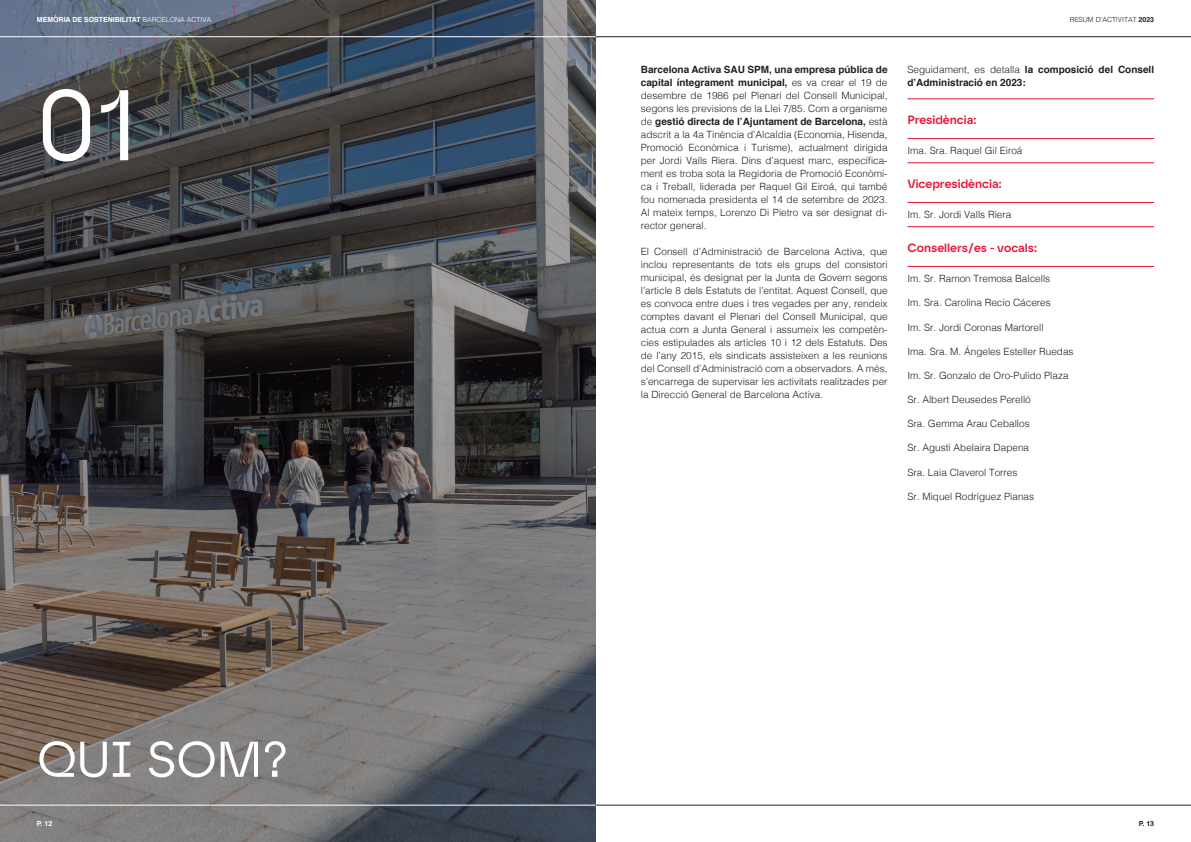
<style>
.page{position:relative;width:1191px;height:842px;background:#fff}
.page>*{position:absolute;margin:0;border:0;box-sizing:border-box;transform-origin:0 0}
.t1{font:100px "Safiro";color:#fff}
.t2{font:50px "Safiro";letter-spacing:-.025em;color:#fff}
.t3{font:600 12px "Safiro";color:#e51836}
.t4{font:300 10px/13px "Helvetica";color:#231f20;text-align:justify}
.t5{font:700 10px/13px "Helvetica";color:#231f20}
.t6{font:700 7px "Helvetica";color:#fff}
.t7{font:300 7px "Helvetica";color:#231f20}
.t8{font:700 7px "Helvetica";color:#231f20}
.s1{font-weight:300}
.s2{font-weight:700}
</style>
<div class="page">
<hr style="left:595px;top:37px;width:596px;height:1px;background:#231f20">
<hr style="left:595px;top:805px;width:596px;height:1px;background:#231f20">
<svg style="left:0;top:0;width:595px;height:842px;background:#535355"></svg>
<hr style="left:0;top:37px;width:595px;height:1px;background:#fff">
<hr style="left:0;top:805px;width:595px;height:1px;background:#fff">
<hr style="left:907px;top:99px;width:247px;height:1px;background:#e51836">
<hr style="left:907px;top:138px;width:247px;height:1px;background:#e51836">
<hr style="left:907px;top:163px;width:247px;height:1px;background:#e51836">
<hr style="left:907px;top:202px;width:247px;height:1px;background:#e51836">
<hr style="left:907px;top:227px;width:247px;height:1px;background:#e51836">
<hr style="left:907px;top:266px;width:247px;height:1px;background:#e51836">
<p class="t6" style="left:37px;top:14px;width:176px">MEMÒRIA DE SOSTENIBILITAT <span class="s1">BARCELONA ACTIVA</span></p>
<p class="t1" style="left:37px;top:67px;width:102px">01</p>
<p class="t2" style="left:37px;top:730px;width:254px">QUI SOM?</p>
<p class="t6" style="left:37px;top:818px;width:17px">P. 12</p>
<p class="t4" style="left:641px;top:62px;width:248px"><span class="s2">Barcelona Activa SAU SPM, una empresa pública de capital íntegrament municipal,</span> es va crear el 19 de desembre de 1986 pel Plenari del Consell Municipal, segons les previsions de la Llei 7/85. Com a organisme de <span class="s2">gestió directa de l’Ajuntament de Barcelona,</span> està adscrit a la 4a Tinència d’Alcaldia (Economia, Hisenda, Promoció Econòmica i Turisme), actualment dirigida per Jordi Valls Riera. Dins d’aquest marc, específica&shy;ment es troba sota la Regidoria de Promoció Econòmi&shy;ca i Treball, liderada per Raquel Gil Eiroá, qui també fou nomenada presidenta el 14 de setembre de 2023.<br>Al mateix temps, Lorenzo Di Pietro va ser designat di&shy;rector general.</p>
<p class="t4" style="left:641px;top:244px;width:248px">El Consell d’Administració de Barcelona Activa, que inclou representants de tots els grups del consistori municipal, és designat per la Junta de Govern segons l’article 8 dels Estatuts de l’entitat. Aquest Consell, que es convoca entre dues i tres vegades per any, rendeix comptes davant el Plenari del Consell Municipal, que actua com a Junta General i assumeix les competèn&shy;cies estipulades als articles 10 i 12 dels Estatuts. Des de l’any 2015, els sindicats assisteixen a les reunions del Consell d’Administració com a observadors. A més, s’encarrega de supervisar les activitats realitzades per la Direcció General de Barcelona Activa.</p>
<p class="t7" style="left:1069px;top:14px;width:86px">RESUM D’ACTIVITAT <span class="s2">2023</span></p>
<p class="t5" style="left:907px;top:63px;width:248px"><span class="s1">Seguidament, es detalla</span> la composició del Consell d’Administració en 2023:</p>
<p class="t3" style="left:907px;top:113px;width:70px">Presidència:</p>
<p class="t4" style="left:907px;top:143px;width:117px">Ima. Sra. Raquel Gil Eiroá</p>
<p class="t3" style="left:907px;top:177px;width:96px">Vicepresidència:</p>
<p class="t4" style="left:907px;top:207px;width:105px">Im. Sr. Jordi Valls Riera</p>
<p class="t3" style="left:907px;top:241px;width:131px">Consellers/es - vocals:</p>
<p class="t4" style="left:907px;top:271px;width:144px">Im. Sr. Ramon Tremosa Balcells</p>
<p class="t4" style="left:907px;top:296px;width:145px">Im. Sra. Carolina Recio Cáceres</p>
<p class="t4" style="left:907px;top:320px;width:138px">Im. Sr. Jordi Coronas Martorell</p>
<p class="t4" style="left:907px;top:344px;width:168px">Ima. Sra. M. Ángeles Esteller Ruedas</p>
<p class="t4" style="left:907px;top:368px;width:163px">Im. Sr. Gonzalo de Oro-Pulido Plaza</p>
<p class="t4" style="left:907px;top:392px;width:125px">Sr. Albert Deusedes Perelló</p>
<p class="t4" style="left:907px;top:416px;width:124px">Sra. Gemma Arau Ceballos</p>
<p class="t4" style="left:907px;top:441px;width:123px">Sr. Agustí Abelaira Dapena</p>
<p class="t4" style="left:907px;top:465px;width:112px">Sra. Laia Claverol Torres</p>
<p class="t4" style="left:907px;top:489px;width:128px">Sr. Miquel Rodríguez Pianas</p>
<p class="t8" style="left:1138px;top:818px;width:17px">P. 13</p>
</div>
